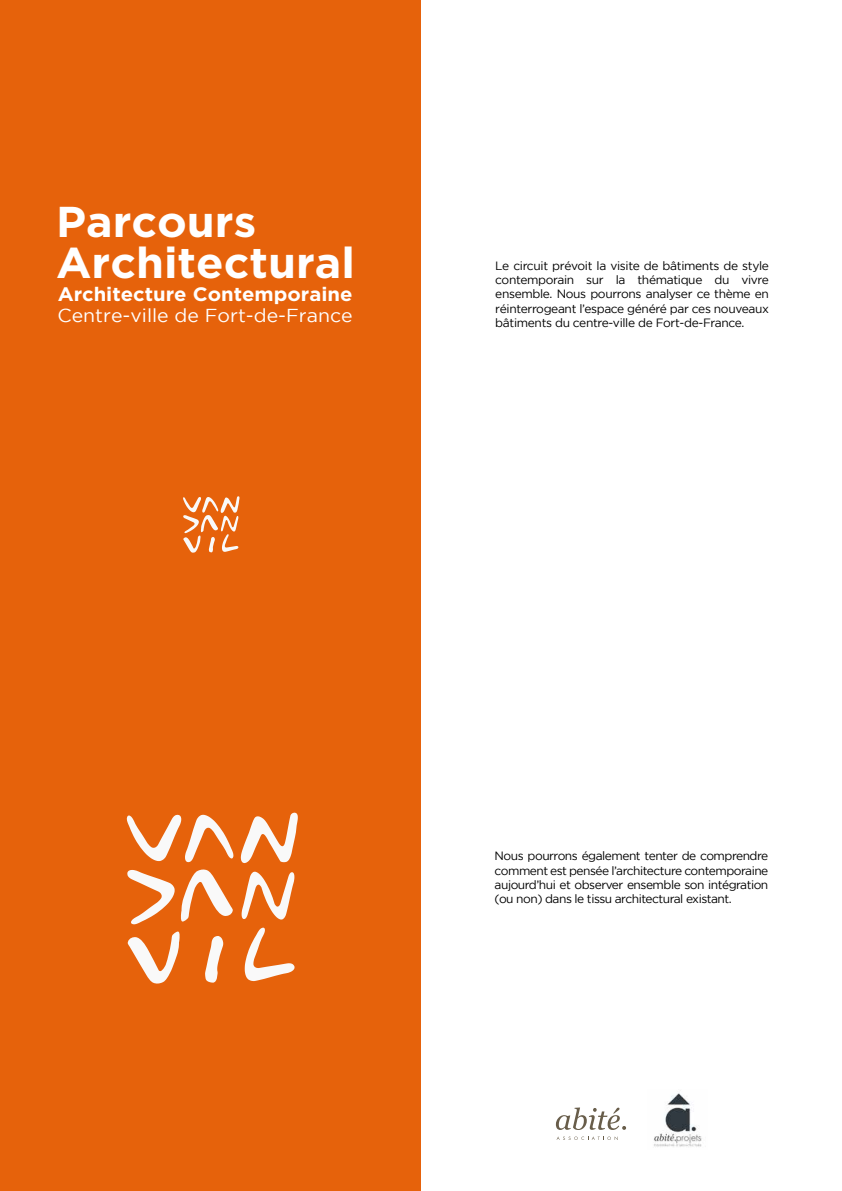
<style>
.page{position:relative;width:842px;height:1191px;background:#fff}
.page>*{position:absolute;margin:0;border:0;box-sizing:border-box;transform-origin:0 0}
.t1{font:700 43.1px/40.7px "Gotham";color:#fff;scale:1.04 1}
.t2{font:700 19.4px "Gotham";color:#fff;scale:1.04 1}
.t3{font:18.7px "Gotham";color:#fff;scale:1.04 1}
.t4{font:12px/14.4px "Gotham";letter-spacing:-.04em;color:#000;text-align:justify}
</style>
<div class="page">
<div style="left:0;top:595px;width:421px;height:596px;background:#e6620b"></div>
<div style="left:0;top:0;width:421px;height:595px;background:#e6620b"></div>
<svg style="left:183px;top:496px;width:56px;height:57px"></svg>
<img style="left:654px;top:1093px;width:48px;height:54px">
<svg style="left:556px;top:1107px;width:70px;height:23px"></svg>
<svg style="left:557px;top:1136px;width:61px;height:4px"></svg>
<svg style="left:245px;top:927px;width:50px;height:54px"></svg>
<svg style="left:127px;top:870px;width:48px;height:54px"></svg>
<svg style="left:127px;top:814px;width:106px;height:48px"></svg>
<svg style="left:242px;top:871px;width:52px;height:48px"></svg>
<svg style="left:128px;top:931px;width:52px;height:53px"></svg>
<svg style="left:205px;top:936px;width:18px;height:46px"></svg>
<svg style="left:181px;top:869px;width:52px;height:53px"></svg>
<svg style="left:241px;top:812px;width:57px;height:51px"></svg>
<h1 class="t1" style="left:56px;top:200px;width:289px">Parcours<br>Architectural</h1>
<h3 class="t3" style="left:57px;top:305px;width:285px">Centre-ville de Fort-de-France</h3>
<h2 class="t2" style="left:58px;top:282px;width:285px">Architecture Contemporaine</h2>
<p class="t4" style="left:495px;top:258px;width:275px">Le circuit prévoit la visite de bâtiments de style contemporain sur la thématique du vivre ensemble. Nous pourrons analyser ce thème en réinterrogeant l’espace généré par ces nouveaux bâtiments du centre-ville de Fort-de-France.</p>
<p class="t4" style="left:495px;top:848px;width:275px">Nous pourrons également tenter de comprendre comment est pensée l’architecture contemporaine aujourd’hui et observer ensemble son intégration (ou non) dans le tissu architectural existant.</p>
</div>
